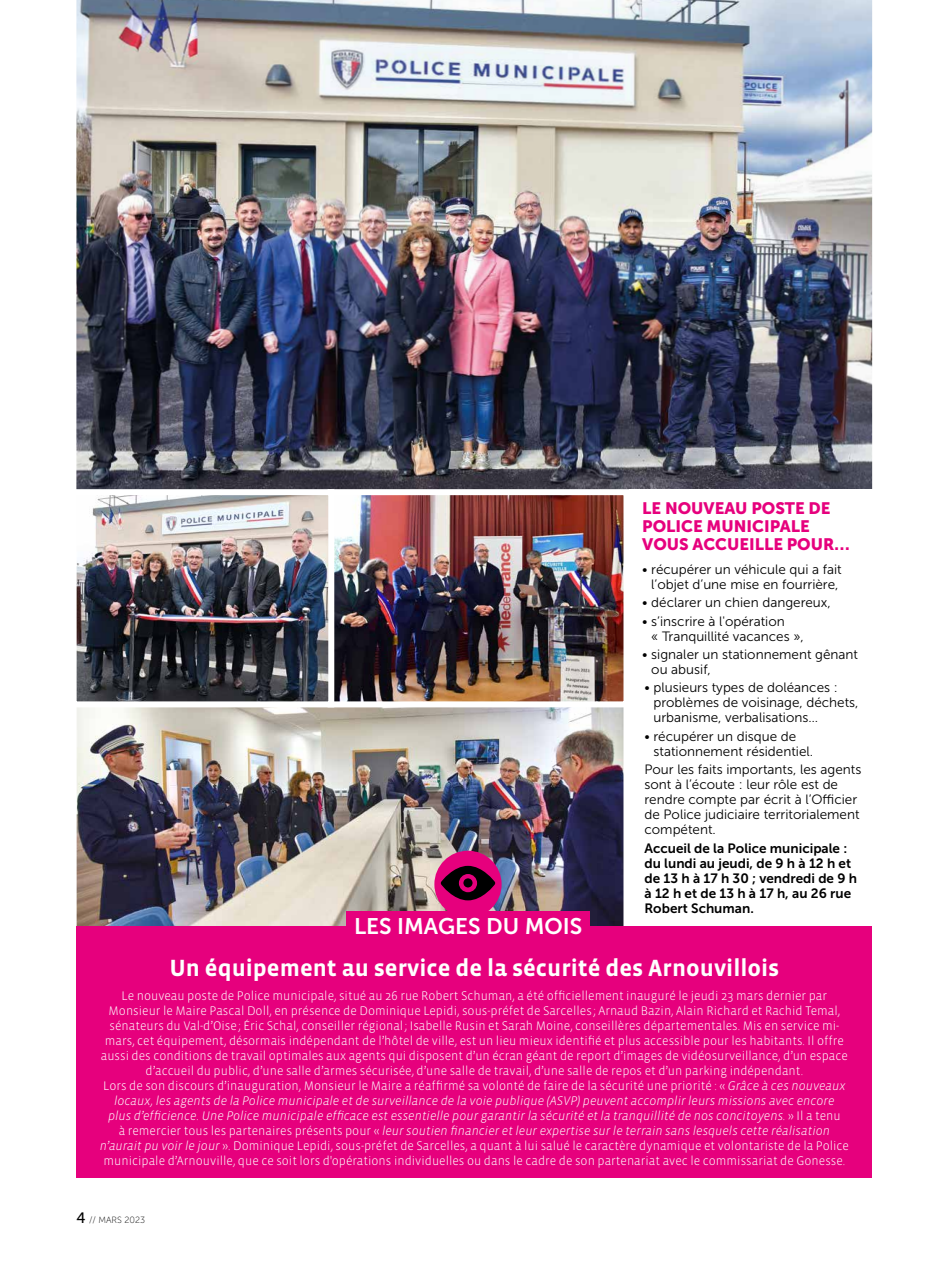
<style>
.page{position:relative;width:936px;height:1263px;background:#fff}
.page>*{position:absolute;margin:0;border:0;box-sizing:border-box;transform-origin:0 0}
.t1{font:700 24px "Vista Sans OTCE";color:#fff}
.t2{font:22.5px "Museo Sans 700";color:#fff}
.t3{font:16.5px/18px "Museo Sans 900";color:#e6007d}
.t4{font:13.5px/15px "Museo Sans 300";color:#000}
.t5{font:13.5px/15px "Museo Sans 700";color:#000}
.t6{font:300 12.75px/15px "Vista Sans OTCE";color:#fff;text-align:center}
.t7{font:9px "Museo Sans 100";color:#000}
.s1{font-style:italic}
.s2{font-family:"Museo Sans 500";font-size:15px}
</style>
<div class="page">
<img style="left:76px;top:0;width:797px;height:489px">
<img style="left:78px;top:707px;width:544px;height:219px">
<div style="left:71px;top:700px;width:558px;height:241px;border:6px solid #fff"></div>
<img style="left:334px;top:496px;width:288px;height:204px">
<div style="left:327px;top:489px;width:302px;height:218px;border:6px solid #fff"></div>
<img style="left:78px;top:496px;width:249px;height:204px">
<div style="left:71px;top:489px;width:263px;height:218px;border:6px solid #fff"></div>
<div style="left:77px;top:926px;width:795px;height:252px;background:#e6007d"></div>
<div style="left:434px;top:851px;width:67px;height:67px;background:#e6007d;border-radius:50%"></div>
<svg style="left:440px;top:866px;width:55px;height:34px"></svg>
<div style="left:463px;top:878px;width:9px;height:9px;background:#000;border-radius:50%"></div>
<div style="left:346px;top:911px;width:244px;height:30px;background:#e6007d"></div>
<h2 class="t2" style="left:354px;top:914px;width:230px">LES IMAGES DU MOIS</h2>
<p class="t3" style="left:642px;top:499px;width:209px">LE NOUVEAU POSTE DE<br>POLICE MUNICIPALE<br>VOUS ACCUEILLE POUR…</p>
<p class="t4" style="left:642px;top:562px;width:201px;text-align:center">• récupérer un véhicule qui a fait l’objet d’une mise en fourrière,</p>
<p class="t4" style="left:642px;top:595px;width:190px">• déclarer un chien dangereux,</p>
<p class="t4" style="left:651px;top:613px;width:154px;text-indent:-9px">• s’inscrire à l'opération<br>« Tranquillité vacances »,</p>
<p class="t4" style="left:651px;top:647px;width:208px;text-indent:-9px">• signaler un stationnement gênant ou abusif,</p>
<p class="t4" style="left:653px;top:680px;width:206px;text-indent:-9px">• plusieurs types de doléances : problèmes de voisinage, déchets, urbanisme, verbalisations…</p>
<p class="t4" style="left:653px;top:729px;width:161px;text-indent:-9px">• récupérer un disque de stationnement résidentiel.</p>
<p class="t4" style="left:644px;top:762px;width:218px">Pour les faits importants, les agents sont à l’écoute : leur rôle est de rendre compte par écrit à l’Officier de Police judiciaire territorialement compétent.</p>
<p class="t5" style="left:644px;top:840px;width:214px">Accueil de la Police municipale : du lundi au jeudi, de 9 h à 12 h et de 13 h à 17 h 30 ; vendredi de 9 h à 12 h et de 13 h à 17 h, au 26 rue<br>Robert Schuman.</p>
<h1 class="t1" style="left:169px;top:955px;width:611px">Un équipement au service de la sécurité des Arnouvillois</h1>
<p class="t6" style="left:100px;top:988px;width:750px">Le nouveau poste de Police municipale, situé au 26 rue Robert Schuman, a été officiellement inauguré le jeudi 23 mars dernier par Monsieur le Maire Pascal Doll, en présence de Dominique Lepidi, sous-préfet de Sarcelles ; Arnaud Bazin, Alain Richard et Rachid Temal, sénateurs du Val-d’Oise; Éric Schal, conseiller régional; Isabelle Rusin et Sarah Moine, conseillères départementales. Mis en service mi&shy;mars, cet équipement, désormais indépendant de l’hôtel de ville, est un lieu mieux identifié et plus accessible pour les habitants. Il offre aussi des conditions de travail optimales aux agents qui disposent d’un écran géant de report d’images de vidéosurveillance, d’un espace d’accueil du public, d’une salle d’armes sécurisée, d’une salle de travail, d’une salle de repos et d’un parking indépendant.<br>Lors de son discours d’inauguration, Monsieur le Maire a réaffirmé sa volonté de faire de la sécurité une priorité : « <span class="s1">Grâce à ces nouveaux locaux, les agents de la Police municipale et de surveillance de la voie publique (ASVP) peuvent accomplir leurs missions avec encore<br>plus d’efficience. Une Police municipale efficace est essentielle pour garantir la sécurité et la tranquillité de nos concitoyens.</span> » Il a tenu<br>à remercier tous les partenaires présents pour « <span class="s1">leur soutien financier et leur expertise sur le terrain sans lesquels cette réalisation n’aurait pu voir le jour</span> ». Dominique Lepidi, sous-préfet de Sarcelles, a quant à lui salué le caractère dynamique et volontariste de la Police municipale d’Arnouville, que ce soit lors d'opérations individuelles ou dans le cadre de son partenariat avec le commissariat de Gonesse.</p>
<p class="t7" style="left:77px;top:1215px;width:70px"><span class="s2">4</span> // MARS 2023</p>
</div>
